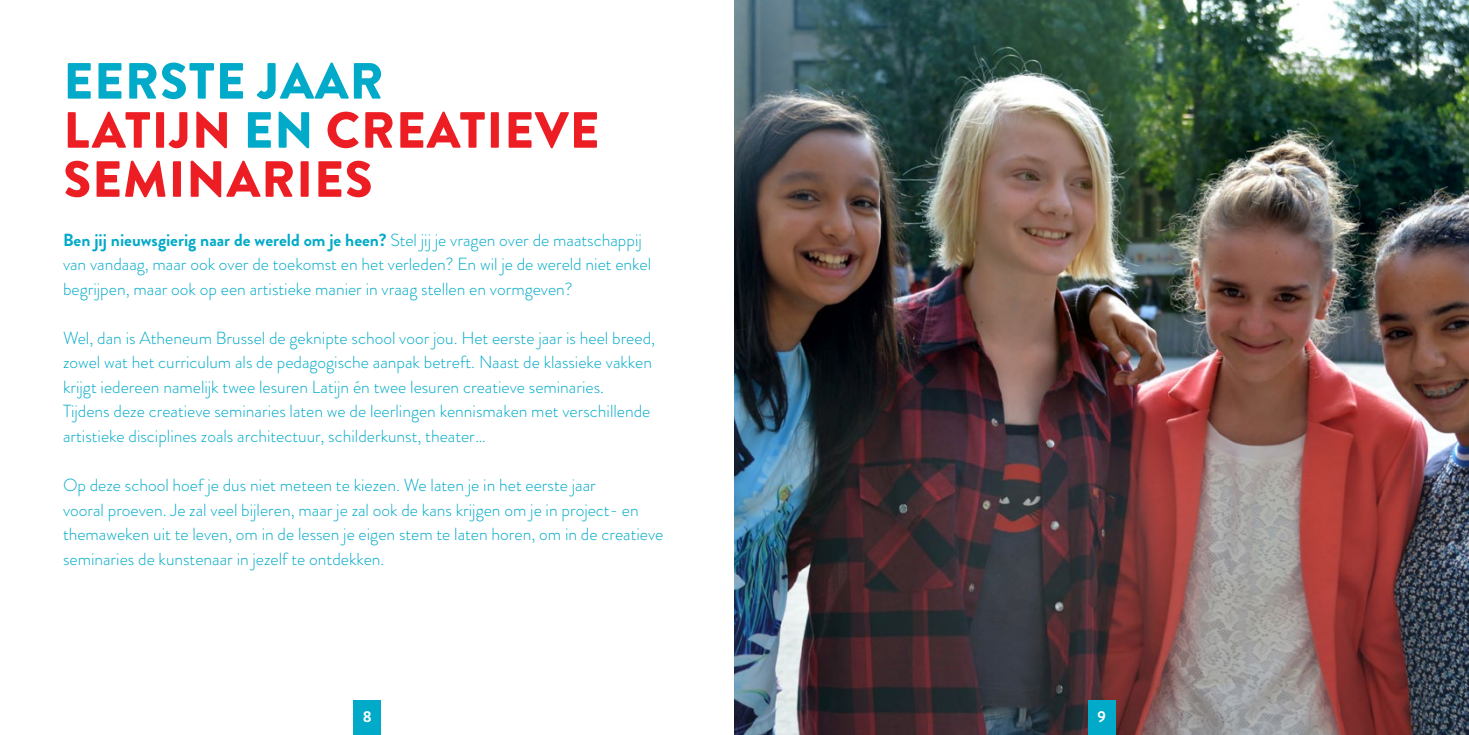
<style>
.page{position:relative;width:1469px;height:735px;background:#fff}
.page>*{position:absolute;margin:0;border:0;box-sizing:border-box;transform-origin:0 0}
.t1{font:900 50.75px/49px "Brandon Grotesque";letter-spacing:.02em;color:#ed1d24}
.t2{font:300 17.5px/24.5px "Brandon Grotesque";color:#00aac8}
.t3{font:700 15.75px "Brandon Grotesque";color:#fff}
.s1{color:#00aac8}
.s2{font-weight:700}
</style>
<div class="page">
<img style="left:734px;top:0;width:734px;height:734px">
<div style="left:353px;top:700px;width:28px;height:34px;background:#00aac8"></div>
<div style="left:1087px;top:700px;width:28px;height:34px;background:#00aac8"></div>
<h1 class="t1" style="left:63px;top:57px;width:537px"><span class="s1">EERSTE JAAR<br></span>LATIJN <span class="s1">EN</span> CREATIEVE<br>SEMINARIES</h1>
<p class="t2" style="left:63px;top:227px;width:589px"><span class="s2">Ben jij nieuwsgierig naar de wereld om je heen?</span> Stel jij je vragen over de maatschappij van vandaag, maar ook over de toekomst en het verleden? En wil je de wereld niet enkel begrijpen, maar ook op een artistieke manier in vraag stellen en vormgeven?</p>
<p class="t2" style="left:63px;top:325px;width:593px">Wel, dan is Atheneum Brussel de geknipte school voor jou. Het eerste jaar is heel breed, zowel wat het curriculum als de pedagogische aanpak betreft. Naast de klassieke vakken krijgt iedereen namelijk twee lesuren Latijn én twee lesuren creatieve seminaries.<br>Tijdens deze creatieve seminaries laten we de leerlingen kennismaken met verschillende artistieke disciplines zoals architectuur, schilderkunst, theater…</p>
<p class="t2" style="left:63px;top:472px;width:602px">Op deze school hoef je dus niet meteen te kiezen. We laten je in het eerste jaar<br>vooral proeven. Je zal veel bijleren, maar je zal ook de kans krijgen om je in project- en themaweken uit te leven, om in de lessen je eigen stem te laten horen, om in de creatieve seminaries de kunstenaar in jezelf te ontdekken.</p>
<p class="t3" style="left:363px;top:704px;width:10px">8</p>
<p class="t3" style="left:1097px;top:704px;width:10px">9</p>
</div>
